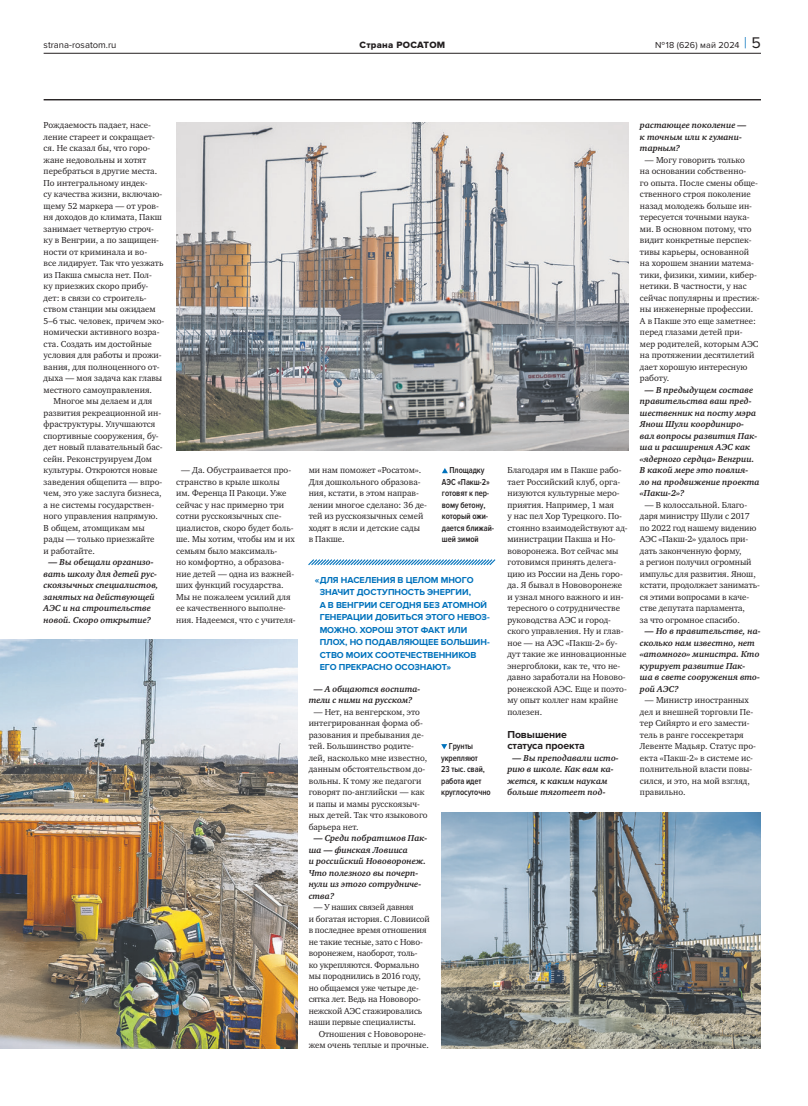
<style>
.page{position:relative;width:808px;height:1106px;background:#fff}
.page>*{position:absolute;margin:0;border:0;box-sizing:border-box;transform-origin:0 0}
.podzag_new{font:700 10.5px/11.5px "Proxima Nova";letter-spacing:-.01em;color:#231f20}
.t1{font:9.5px "Proxima Nova";color:#231f20}
.t2{font:9.5px "Proxima Nova Extrabld";letter-spacing:.03em;color:#231f20}
.vrezka_blue{font:700 9px/12.5px "Proxima Nova";letter-spacing:-.005em;color:#0072bc}
.photo_comment{font:600 9px/11.5px "Proxima Nova Cond";letter-spacing:-.01em;color:#231f20;scale:.96 1}
.t3{font:9px "Proxima Nova";letter-spacing:.005em;color:#231f20}
.Answer{font:8.9px/11.5px "Charter ITC";color:#231f20}
.text-main_new{font:8.9px/11.5px "Charter ITC";color:#231f20}
.Question{font:italic 700 8.9px/11.5px "Charter ITC";color:#231f20}
.s1{font-weight:300;font-size:16px;color:#0072bc}
.s2{font-size:16px}
</style>
<div class="page">
<hr style="left:44px;top:53px;width:717px;height:1px;background:#231f20">
<hr style="left:44px;top:99px;width:717px;height:1px;background:#231f20">
<svg style="left:441px;top:744px;width:6px;height:5px"></svg>
<svg style="left:442px;top:468px;width:6px;height:5px"></svg>
<svg style="left:308px;top:559px;width:188px;height:7px"></svg>
<img style="left:176px;top:122px;width:452px;height:328px">
<img style="left:0;top:639px;width:297px;height:409px">
<img style="left:441px;top:812px;width:320px;height:236px">
<p class="t1" style="left:44px;top:39px;width:74px">strana-rosatom.ru</p>
<p class="t2" style="left:359px;top:39px;width:87px">Страна РОСАТОМ</p>
<p class="t3" style="left:655px;top:39px;width:107px">№ 18 (626) май 2024 <span class="s1">|</span> <span class="s2">5</span></p>
<p class="Answer" style="left:44px;top:119px;width:122px">Рождаемость падает, насе‑ ление стареет и сокращает‑ ся. Не сказал бы, что горо‑ жане недовольны и хотят перебраться в другие места.<br>По интегральному индек‑<br>су качества жизни, включаю‑ щему 52 маркера — от уров‑ ня доходов до климата, Пакш занимает четвертую строч‑ ку в Венгрии, а по защищен‑ ности от криминала и во‑<br>все лидирует. Так что уезжать из Пакша смысла нет. Пол‑<br>ку приезжих скоро прибу‑ дет: в связи со строитель‑ ством станции мы ожидаем<br>5–6 тыс. человек, причем эко‑ номически активного возра‑ ста. Создать им достойные условия для работы и прожи‑ вания, для полноценного от‑ дыха — моя задача как главы местного самоуправления.</p>
<p class="text-main_new" style="left:44px;top:395px;width:120px;text-indent:10px">Многое мы делаем и для развития рекреационной ин‑ фраструктуры. Улучшаются спортивные сооружения, бу‑ дет новый плавательный бас‑ сейн. Реконструируем Дом культуры. Откроются новые заведения общепита — впро‑ чем, это уже заслуга бизнеса, а не системы государствен‑ ного управления напрямую.<br>В общем, атомщикам мы рады — только приезжайте<br>и работайте.</p>
<p class="Question" style="left:44px;top:556px;width:116px;text-indent:5px">— Вы обещали организо&shy;вать школу для детей рус&shy;скоязычных специалистов, занятых на действующей<br>АЭС и на строительстве новой. Скоро открытие?</p>
<p class="Answer" style="left:176px;top:464px;width:121px;text-indent:5px">— Да. Обустраивается про‑ странство в крыле школы им. Ференца II Ракоци. Уже сейчас у нас примерно три сотни русскоязычных спе‑ циалистов, скоро будет боль‑ ше. Мы хотим, чтобы им и их семьям было максималь‑<br>но комфортно, а образова‑ ние детей — одна из важней‑ ших функций государства.<br>Мы не пожалеем усилий для ее качественного выполне‑ ния. Надеемся, что с учителя‑</p>
<p class="Answer" style="left:309px;top:464px;width:120px">ми нам поможет «Росатом».<br>Для дошкольного образова‑ ния, кстати, в этом направ‑ лении многое сделано: 36 де‑ тей из русскоязычных семей ходят в ясли и детские сады<br>в Пакше.</p>
<p class="photo_comment" style="left:442px;top:465px;width:56px;text-indent:8px">Площадку<br>АЭС «Пакш‑2» готовят к пер‑ вому бетону, который ожи‑ дается ближай‑ шей зимой</p>
<p class="vrezka_blue" style="left:320px;top:573px;width:172px;text-indent:-5px">«ДЛЯ НАСЕЛЕНИЯ В ЦЕЛОМ МНОГО<br>ЗНАЧИТ ДОСТУПНОСТЬ ЭНЕРГИИ,<br>А В ВЕНГРИИ СЕГОДНЯ БЕЗ АТОМНОЙ<br>ГЕНЕРАЦИИ ДОБИТЬСЯ ЭТОГО НЕВОЗ‑<br>МОЖНО. ХОРОШ ЭТОТ ФАКТ ИЛИ<br>ПЛОХ, НО ПОДАВЛЯЮЩЕЕ БОЛЬШИН‑<br>СТВО МОИХ СООТЕЧЕСТВЕННИКОВ<br>ЕГО ПРЕКРАСНО ОСОЗНАЮТ»</p>
<p class="Question" style="left:309px;top:683px;width:113px;text-indent:5px">— А общаются воспита&shy;тели с ними на русском?</p>
<p class="Answer" style="left:309px;top:706px;width:120px;text-indent:5px">— Нет, на венгерском, это интегрированная форма об‑ разования и пребывания де‑ тей. Большинство родите‑ лей, насколько мне известно, данным обстоятельством до‑ вольны. К тому же педагоги говорят по-английски — как и папы и мамы русскоязыч‑ ных детей. Так что языкового барьера нет.</p>
<p class="Question" style="left:309px;top:832px;width:120px;text-indent:5px">— Среди побратимов Пак&shy;ша — финская Ловииса<br>и российский Нововоронеж.<br>Что полезного вы почерп&shy;нули из этого сотрудниче&shy;ства?</p>
<p class="Answer" style="left:309px;top:901px;width:122px;text-indent:5px">— У наших связей давняя<br>и богатая история. С Ловиисой в последнее время отношения не такие тесные, зато с Ново‑ воронежем, наоборот, толь‑<br>ко укрепляются. Формально мы породнились в 2016 году, но общаемся уже четыре де‑ сятка лет. Ведь на Нововоро‑ нежской АЭС стажировались наши первые специалисты.</p>
<p class="text-main_new" style="left:309px;top:1028px;width:122px;text-indent:10px">Отношения с Нововороне‑ жем очень теплые и прочные.</p>
<p class="photo_comment" style="left:441px;top:741px;width:53px;text-indent:8px">Грунты укрепляют<br>23 тыс. свай, работа идет круглосуточно</p>
<p class="text-main_new" style="left:507px;top:464px;width:122px">Благодаря им в Пакше рабо‑ тает Российский клуб, орга‑ низуются культурные меро‑ приятия. Например, 1 мая<br>у нас пел Хор Турецкого. По‑ стоянно взаимодействуют ад‑ министрации Пакша и Но‑ воворонежа. Вот сейчас мы готовимся принять делега‑ цию из России на День горо‑ да. Я бывал в Нововоронеже и узнал много важного и ин‑ тересного о сотрудничестве руководства АЭС и город‑ ского управления. Ну и глав‑ ное — на АЭС «Пакш‑2» бу‑ дут такие же инновационные энергоблоки, как те, что не‑ давно заработали на Новово‑ ронежской АЭС. Еще и поэто‑ му опыт коллег нам крайне полезен.</p>
<p class="podzag_new" style="left:507px;top:728px;width:79px">Повышение статуса проекта</p>
<p class="Question" style="left:507px;top:752px;width:113px;text-indent:5px">— Вы преподавали исто&shy;рию в школе. Как вам ка&shy;жется, к каким наукам больше тяготеет под-</p>
<p class="Question" style="left:640px;top:119px;width:108px">растающее поколение — к точным или к гумани&shy;тарным?</p>
<p class="Answer" style="left:640px;top:154px;width:121px;text-indent:5px">— Могу говорить только<br>на основании собственно‑<br>го опыта. После смены обще‑ ственного строя поколение назад молодежь больше ин‑ тересуется точными наука‑ ми. В основном потому, что видит конкретные перспек‑ тивы карьеры, основанной на хорошем знании матема‑ тики, физики, химии, кибер‑ нетики. В частности, у нас сейчас популярны и престиж‑ ны инженерные профессии.<br>А в Пакше это еще заметнее: перед глазами детей при‑ мер родителей, которым АЭС на протяжении десятилетий дает хорошую интересную работу.</p>
<p class="Question" style="left:640px;top:384px;width:121px;text-indent:5px">— В предыдущем составе правительства ваш пред&shy;шественник на посту мэра<br>Янош Шули координиро&shy;вал вопросы развития Пак&shy;ша и расширения АЭС как «ядерного сердца» Венгрии.<br>В какой мере это повлия&shy;ло на продвижение проекта «Пакш‑2»?</p>
<p class="Answer" style="left:640px;top:499px;width:121px;text-indent:5px">— В колоссальной. Благо‑ даря министру Шули с 2017 по 2022 год нашему видению<br>АЭС «Пакш‑2» удалось при‑ дать законченную форму,<br>а регион получил огромный импульс для развития. Янош, кстати, продолжает занимать‑ ся этими вопросами в каче‑ стве депутата парламента,<br>за что огромное спасибо.</p>
<p class="Question" style="left:640px;top:625px;width:122px;text-indent:5px">— Но в правительстве, на&shy;сколько нам известно, нет «атомного» министра. Кто курирует развитие Пак-<br>ша в свете сооружения вто&shy;рой АЭС?</p>
<p class="Answer" style="left:640px;top:694px;width:118px;text-indent:5px">— Министр иностранных дел и внешней торговли Пе‑ тер Сийярто и его замести‑ тель в ранге госсекретаря<br>Левенте Мадьяр. Статус про‑ екта «Пакш‑2» в системе ис‑ полнительной власти повы‑ сился, и это, на мой взгляд, правильно.</p>
</div>
